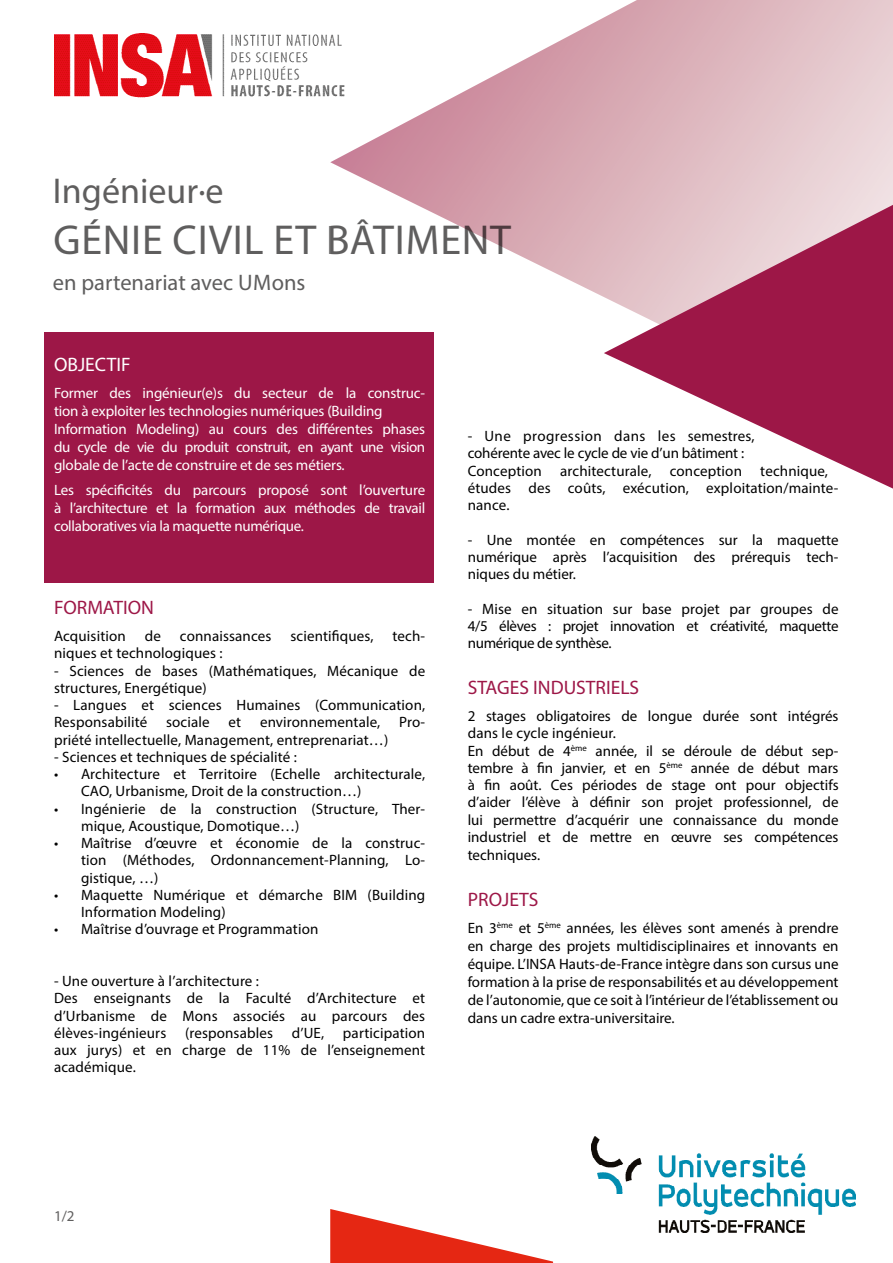
<style>
.page{position:relative;width:893px;height:1263px;background:#fff}
.page>*{position:absolute;margin:0;border:0;box-sizing:border-box;transform-origin:0 0}
.t1{font:42px "Myriad Pro";letter-spacing:.02em;color:#5f5e5e}
.t2{font:36px "Myriad Pro";color:#5f5e5e}
.t3{font:22.5px "Myriad Pro";color:#5f5e5e}
.t4{font:19.5px "Myriad Pro";color:#9d1747}
.t5{font:19.5px "Myriad Pro";color:#fff}
.t6{font:15px/17.2px "Myriad Pro";letter-spacing:.01em;color:#000}
.t7{font:15px/18px "Myriad Pro";letter-spacing:-.01em;color:#fff}
.t8{font:15px "Myriad Pro";color:#5f5e5e}
</style>
<div class="page">
<div style="left:44px;top:332px;width:389px;height:251px;background:#9d1747"></div>
<img style="left:54px;top:33px;width:276px;height:65px">
<img style="left:591px;top:1136px;width:265px;height:96px">
<svg style="left:330px;top:0;width:563px;height:456px"></svg>
<svg style="left:604px;top:205px;width:289px;height:284px"></svg>
<svg style="left:330px;top:1209px;width:223px;height:54px"></svg>
<h2 class="t2" style="left:53px;top:169px;width:172px">Ingénieur.e</h2>
<h1 class="t1" style="left:53px;top:214px;width:459px">GÉNIE CIVIL ET BÂTIMENT</h1>
<h3 class="t3" style="left:53px;top:268px;width:254px">en partenariat avec UMons</h3>
<h3 class="t5" style="left:54px;top:352px;width:78px">OBJECTIF</h3>
<p class="t7" style="left:54px;top:383px;width:373px">Former des ingénieur(e)s du secteur de la construc&shy;tion à exploiter les technologies numériques (Building Information Modeling) au cours des différentes phases du cycle de vie du produit construit, en ayant une vision globale de l’acte de construire et de ses métiers.</p>
<p class="t7" style="left:54px;top:481px;width:373px;text-align:justify">Les spécificités du parcours proposé sont l’ouverture à l’architecture et la formation aux méthodes de travail collaboratives via la maquette numérique.</p>
<h3 class="t4" style="left:54px;top:595px;width:101px">FORMATION</h3>
<p class="t6" style="left:54px;top:627px;width:73px">Acquisition</p>
<p class="t6" style="left:145px;top:627px;width:18px">de</p>
<p class="t6" style="left:180px;top:627px;width:93px">connaissances</p>
<p class="t6" style="left:290px;top:627px;width:85px">scientifiques,</p>
<p class="t6" style="left:393px;top:627px;width:34px">tech-</p>
<p class="t6" style="left:54px;top:644px;width:170px">niques et technologiques :</p>
<p class="t6" style="left:54px;top:662px;width:373px">- Sciences de bases (Mathématiques, Mécanique de structures, Energétique)</p>
<p class="t6" style="left:54px;top:696px;width:373px">- Langues et sciences Humaines (Communication,<br>Responsabilité</p>
<p class="t6" style="left:166px;top:713px;width:45px">sociale</p>
<p class="t6" style="left:229px;top:713px;width:14px">et</p>
<p class="t6" style="left:260px;top:713px;width:122px">environnementale,</p>
<p class="t6" style="left:399px;top:713px;width:27px">Pro-</p>
<p class="t6" style="left:54px;top:731px;width:336px">priété intellectuelle, Management, entreprenariat…)</p>
<p class="t6" style="left:54px;top:748px;width:245px">- Sciences et techniques de spécialité :</p>
<p class="t6" style="left:81px;top:765px;width:346px;text-indent:-27px">• Architecture et Territoire (Echelle architecturale,<br>CAO, Urbanisme, Droit de la construction…)</p>
<p class="t6" style="left:81px;top:800px;width:346px;text-indent:-27px">• Ingénierie de la construction (Structure, Ther&shy;mique, Acoustique, Domotique…)</p>
<p class="t6" style="left:81px;top:834px;width:346px;text-align:justify;text-indent:-27px">• Maîtrise d’œuvre et économie de la construc&shy;tion (Méthodes, Ordonnancement-Planning, Lo&shy;gistique, …)</p>
<p class="t6" style="left:81px;top:886px;width:346px;text-indent:-27px">• Maquette Numérique et démarche BIM (Building<br>Information Modeling)</p>
<p class="t6" style="left:54px;top:920px;width:266px">• Maîtrise d’ouvrage et Programmation</p>
<p class="t6" style="left:54px;top:972px;width:373px">- Une ouverture à l’architecture :<br>Des enseignants de la Faculté d’Architecture et d’Urbanisme de Mons associés au parcours des élèves-ingénieurs (responsables d’UE, participation aux jurys) et en charge de 11% de l’enseignement académique.</p>
<p class="t6" style="left:468px;top:427px;width:372px">- Une progression dans les semestres,<br>cohérente avec le cycle de vie d’un bâtiment :<br>Conception architecturale, conception technique, études des coûts, exécution, exploitation/mainte&shy;nance.</p>
<p class="t6" style="left:468px;top:531px;width:372px;text-align:justify">- Une montée en compétences sur la maquette numérique après l’acquisition des prérequis tech&shy;niques du métier.</p>
<p class="t6" style="left:468px;top:600px;width:372px;text-align:justify">- Mise en situation sur base projet par groupes de 4/5 élèves : projet innovation et créativité, maquette numérique de synthèse.</p>
<h3 class="t4" style="left:468px;top:675px;width:173px">STAGES INDUSTRIELS</h3>
<p class="t6" style="left:468px;top:707px;width:372px">2 stages obligatoires de longue durée sont intégrés dans le cycle ingénieur.<br>En début de 4<sup>ème</sup> année, il se déroule de début sep&shy;tembre à fin janvier, et en 5<sup>ème</sup> année de début mars à fin août. Ces périodes de stage ont pour objectifs d’aider l’élève à définir son projet professionnel, de lui permettre d’acquérir une connaissance du monde industriel et de mettre en œuvre ses compétences techniques.</p>
<h3 class="t4" style="left:468px;top:888px;width:72px">PROJETS</h3>
<p class="t6" style="left:468px;top:919px;width:372px;line-height:18px;text-align:justify">En 3<sup>ème</sup> et 5<sup>ème</sup> années, les élèves sont amenés à prendre en charge des projets multidisciplinaires et innovants en équipe. L’INSA Hauts-de-France intègre dans son cursus une formation à la prise de responsabilités et au développement de l’autonomie, que ce soit à l’intérieur de l’établissement ou dans un cadre extra-universitaire.</p>
<p class="t8" style="left:54px;top:1207px;width:22px">1/2</p>
</div>
